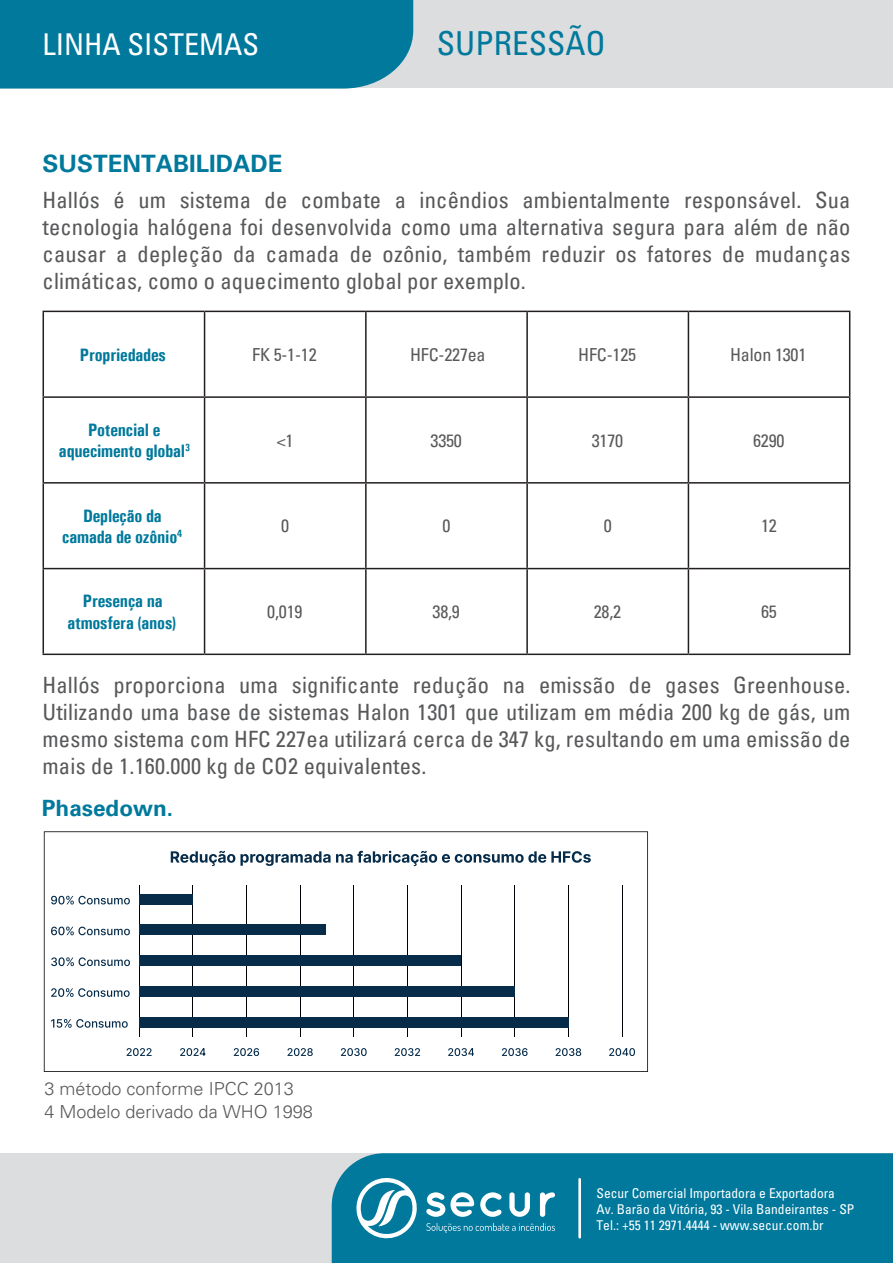
<style>
.page{position:relative;width:893px;height:1263px;background:#fff}
.page>*{position:absolute;margin:0;border:0;box-sizing:border-box;transform-origin:0 0}
.t1{font:condensed 33px "Univers";color:#00799c}
.t2{font:condensed 30px "Univers";color:#fff}
.t3{font:700 24px "Univers";color:#00799c}
.t4{font:condensed 22.5px/27px "Univers";letter-spacing:.01em;color:#57585a;text-align:justify}
.t5{font:700 22.5px "Univers";color:#00799c}
.t6{font:700 18px/21.6px "Univers Condensed";letter-spacing:-.01em;color:#00799c;text-align:center}
.t7{font:condensed 18px "Univers";letter-spacing:-.01em;color:#58595b}
.t8{font:300 18px/22.5px "Univers";color:#57585a}
.t9{font:condensed 13.5px/16.2px "Univers";color:#fff}
</style>
<div class="page">
<div style="left:0;top:1153px;width:893px;height:110px;background:#dcdddf"></div>
<div style="left:332px;top:1153px;width:561px;height:110px;background:#00799c"></div>
<svg style="left:354px;top:1174px;width:63px;height:68px;background:#4ea2ba"></svg>
<svg style="left:426px;top:1192px;width:129px;height:25px;background:#67afc4"></svg>
<svg style="left:426px;top:1223px;width:129px;height:10px"></svg>
<hr style="left:578px;top:1179px;width:3px;height:58px;background:#fff">
<div style="left:0;top:0;width:893px;height:88px;background:#dcdddf"></div>
<div style="left:0;top:0;width:413px;height:89px;background:#00799c"></div>
<hr style="left:43px;top:311px;width:162px;height:1px;background:#231f20">
<hr style="left:43px;top:312px;width:1px;height:84px;background:#231f20">
<hr style="left:205px;top:311px;width:161px;height:1px;background:#231f20">
<hr style="left:204px;top:312px;width:1px;height:84px;background:#231f20">
<hr style="left:366px;top:311px;width:161px;height:1px;background:#231f20">
<hr style="left:365px;top:312px;width:2px;height:84px;background:#231f20">
<hr style="left:527px;top:311px;width:161px;height:1px;background:#231f20">
<hr style="left:526px;top:312px;width:2px;height:84px;background:#231f20">
<hr style="left:688px;top:311px;width:162px;height:1px;background:#231f20">
<hr style="left:688px;top:312px;width:1px;height:84px;background:#231f20">
<hr style="left:849px;top:312px;width:1px;height:84px;background:#231f20">
<hr style="left:43px;top:396px;width:162px;height:2px;background:#231f20">
<hr style="left:43px;top:398px;width:1px;height:84px;background:#231f20">
<hr style="left:205px;top:396px;width:161px;height:2px;background:#231f20">
<hr style="left:204px;top:398px;width:1px;height:84px;background:#231f20">
<hr style="left:366px;top:396px;width:161px;height:2px;background:#231f20">
<hr style="left:365px;top:398px;width:2px;height:84px;background:#231f20">
<hr style="left:527px;top:396px;width:161px;height:2px;background:#231f20">
<hr style="left:526px;top:398px;width:2px;height:84px;background:#231f20">
<hr style="left:688px;top:396px;width:162px;height:2px;background:#231f20">
<hr style="left:688px;top:398px;width:1px;height:84px;background:#231f20">
<hr style="left:849px;top:398px;width:1px;height:84px;background:#231f20">
<hr style="left:43px;top:482px;width:162px;height:2px;background:#231f20">
<hr style="left:43px;top:484px;width:1px;height:84px;background:#231f20">
<hr style="left:205px;top:482px;width:161px;height:2px;background:#231f20">
<hr style="left:204px;top:484px;width:1px;height:84px;background:#231f20">
<hr style="left:366px;top:482px;width:161px;height:2px;background:#231f20">
<hr style="left:365px;top:484px;width:2px;height:84px;background:#231f20">
<hr style="left:527px;top:482px;width:161px;height:2px;background:#231f20">
<hr style="left:526px;top:484px;width:2px;height:84px;background:#231f20">
<hr style="left:688px;top:482px;width:162px;height:2px;background:#231f20">
<hr style="left:688px;top:484px;width:1px;height:84px;background:#231f20">
<hr style="left:849px;top:484px;width:1px;height:84px;background:#231f20">
<hr style="left:43px;top:568px;width:162px;height:1px;background:#231f20">
<hr style="left:43px;top:569px;width:1px;height:84px;background:#231f20">
<hr style="left:205px;top:568px;width:161px;height:1px;background:#231f20">
<hr style="left:204px;top:569px;width:1px;height:84px;background:#231f20">
<hr style="left:366px;top:568px;width:161px;height:1px;background:#231f20">
<hr style="left:365px;top:569px;width:2px;height:84px;background:#231f20">
<hr style="left:527px;top:568px;width:161px;height:1px;background:#231f20">
<hr style="left:526px;top:569px;width:2px;height:84px;background:#231f20">
<hr style="left:688px;top:568px;width:162px;height:1px;background:#231f20">
<hr style="left:688px;top:569px;width:1px;height:84px;background:#231f20">
<hr style="left:849px;top:569px;width:1px;height:84px;background:#231f20">
<hr style="left:43px;top:653px;width:162px;height:2px;background:#231f20">
<hr style="left:205px;top:653px;width:161px;height:2px;background:#231f20">
<hr style="left:366px;top:653px;width:161px;height:2px;background:#231f20">
<hr style="left:527px;top:653px;width:161px;height:2px;background:#231f20">
<hr style="left:688px;top:653px;width:162px;height:2px;background:#231f20">
<svg style="left:44px;top:831px;width:604px;height:241px"></svg>
<div style="left:139px;top:894px;width:54px;height:10px;background:#062c4a"></div>
<div style="left:139px;top:924px;width:187px;height:11px;background:#062c4a"></div>
<div style="left:139px;top:955px;width:322px;height:11px;background:#062c4a"></div>
<div style="left:139px;top:986px;width:376px;height:11px;background:#062c4a"></div>
<div style="left:139px;top:1017px;width:429px;height:10px;background:#062c4a"></div>
<svg style="left:127px;top:1048px;width:25px;height:8px"></svg>
<svg style="left:180px;top:1048px;width:26px;height:8px"></svg>
<svg style="left:234px;top:1048px;width:25px;height:8px"></svg>
<svg style="left:287px;top:1048px;width:26px;height:8px"></svg>
<svg style="left:341px;top:1048px;width:26px;height:8px"></svg>
<svg style="left:395px;top:1048px;width:25px;height:8px"></svg>
<svg style="left:448px;top:1048px;width:26px;height:8px"></svg>
<svg style="left:502px;top:1048px;width:26px;height:8px"></svg>
<svg style="left:556px;top:1048px;width:25px;height:8px"></svg>
<svg style="left:609px;top:1048px;width:26px;height:8px"></svg>
<svg style="left:171px;top:851px;width:420px;height:15px"></svg>
<svg style="left:51px;top:896px;width:79px;height:8px"></svg>
<svg style="left:51px;top:926px;width:79px;height:9px"></svg>
<svg style="left:51px;top:957px;width:79px;height:9px"></svg>
<svg style="left:51px;top:988px;width:79px;height:9px"></svg>
<svg style="left:51px;top:1019px;width:77px;height:9px"></svg>
<h2 class="t2" style="left:43px;top:26px;width:218px">LINHA SISTEMAS</h2>
<h1 class="t1" style="left:437px;top:23px;width:170px">SUPRESSÃO</h1>
<p class="t3" style="left:43px;top:149px;width:242px">SUSTENTABILIDADE</p>
<p class="t4" style="left:43px;top:186px;width:809px">Hallós é um sistema de combate a incêndios ambientalmente responsável. Sua tecnologia halógena foi desenvolvida como uma alternativa segura para além de não causar a depleção da camada de ozônio, também reduzir os fatores de mudanças climáticas, como o aquecimento global por exemplo.</p>
<p class="t6" style="left:80px;top:344px;width:87px">Propriedades</p>
<p class="t7" style="left:252px;top:343px;width:66px">FK 5-1-12</p>
<p class="t7" style="left:410px;top:343px;width:77px">HFC-227ea</p>
<p class="t7" style="left:578px;top:343px;width:59px">HFC-125</p>
<p class="t7" style="left:730px;top:343px;width:78px">Halon 1301</p>
<p class="t6" style="left:59px;top:419px;width:133px">Potencial e aquecimento global<sup>3</sup></p>
<p class="t7" style="left:277px;top:429px;width:18px">&lt;1</p>
<p class="t7" style="left:430px;top:429px;width:33px">3350</p>
<p class="t7" style="left:592px;top:429px;width:33px">3170</p>
<p class="t7" style="left:753px;top:429px;width:33px">6290</p>
<p class="t6" style="left:62px;top:504px;width:121px">Depleção da camada de ozônio<sup>4</sup></p>
<p class="t7" style="left:281px;top:514px;width:9px">0</p>
<p class="t7" style="left:442px;top:514px;width:9px">0</p>
<p class="t7" style="left:604px;top:514px;width:9px">0</p>
<p class="t7" style="left:761px;top:514px;width:17px">12</p>
<p class="t6" style="left:67px;top:590px;width:110px">Presença na atmosfera (anos)</p>
<p class="t7" style="left:267px;top:600px;width:37px">0,019</p>
<p class="t7" style="left:432px;top:600px;width:29px">38,9</p>
<p class="t7" style="left:594px;top:600px;width:29px">28,2</p>
<p class="t7" style="left:761px;top:600px;width:17px">65</p>
<p class="t4" style="left:43px;top:670px;width:809px">Hallós proporciona uma significante redução na emissão de gases Greenhouse.<br>Utilizando uma base de sistemas Halon 1301 que utilizam em média 200 kg de gás, um mesmo sistema com HFC 227ea utilizará cerca de 347 kg, resultando em uma emissão de mais de 1.160.000 kg de CO2 equivalentes.</p>
<p class="t5" style="left:42px;top:794px;width:133px">Phasedown.</p>
<p class="t8" style="left:45px;top:1078px;width:270px">3 método conforme IPCC 2013<br>4 Modelo derivado da WHO 1998</p>
<p class="t9" style="left:596px;top:1184px;width:259px">Secur Comercial Importadora e Exportadora<br>Av. Barão da Vitória, 93 - Vila Bandeirantes - SP<br>Tel.: +55 11 2971.4444 - www.secur.com.br</p>
</div>
